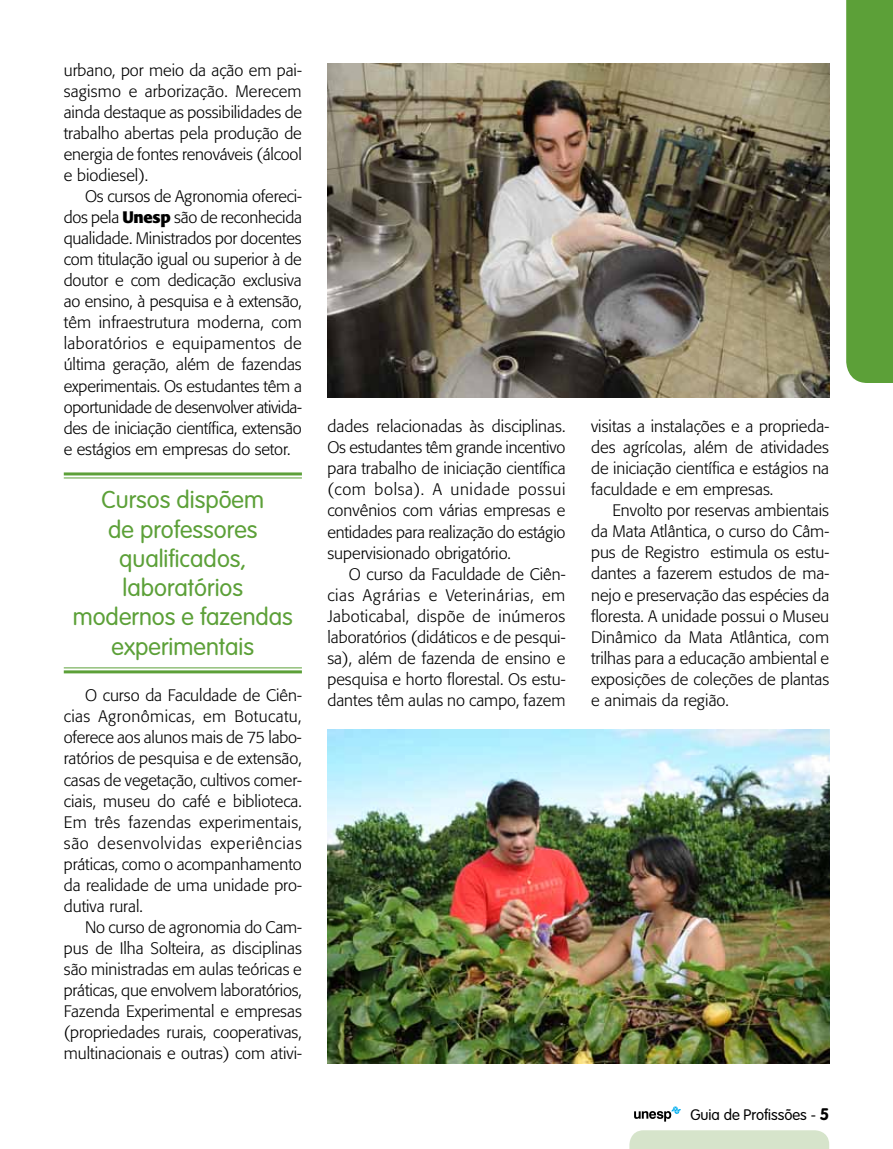
<style>
.page{position:relative;width:893px;height:1149px;background:#fff}
.page>*{position:absolute;margin:0;border:0;box-sizing:border-box;transform-origin:0 0}
.t1{font:300 24px/29.2px "VAG Rounded";color:#5ca038;text-align:center}
.t2{font:300 16.5px/21px "Formata";color:#000;text-align:justify}
.t3{font:300 15px "VAG Rounded";color:#000}
.s1{font-weight:700}
.s2{font-weight:700;font-size:16.5px}
</style>
<div class="page">
<svg style="left:629px;top:1130px;width:200px;height:18px;background:#d7e5cd"></svg>
<svg style="left:634px;top:1106px;width:47px;height:15px"></svg>
<div style="left:846px;top:0;width:47px;height:383px;background:#5ca038"></div>
<hr style="left:64px;top:472px;width:238px;height:3px;background:#5ca038">
<hr style="left:64px;top:477px;width:238px;height:1px;background:#5ca038">
<hr style="left:64px;top:667px;width:238px;height:1px;background:#5ca038">
<hr style="left:64px;top:670px;width:238px;height:3px;background:#5ca038">
<img style="left:327px;top:64px;width:502px;height:334px">
<img style="left:327px;top:729px;width:502px;height:334px">
<p class="t2" style="left:64px;top:60px;width:240px">urbano, por meio da ação em pai&shy;sagismo e arborização. Merecem ainda destaque as possibilidades de trabalho abertas pela produção de energia de fontes renováveis (álcool e biodiesel).</p>
<p class="t2" style="left:64px;top:186px;width:240px;text-indent:21px">Os cursos de Agronomia ofereci&shy;dos pela <span class="s1">Unesp</span> são de reconhecida qualidade. Ministrados por docentes com titulação igual ou superior à de doutor e com dedicação exclusiva ao ensino, à pesquisa e à extensão, têm infraestrutura moderna, com laboratórios e equipamentos de última geração, além de fazendas experimentais. Os estudantes têm a oportunidade de desenvolver ativida&shy;des de iniciação científica, extensão e estágios em empresas do setor.</p>
<h1 class="t1" style="left:73px;top:485px;width:222px">Cursos dispõem<br>de professores qualificados, laboratórios modernos e fazendas experimentais</h1>
<p class="t2" style="left:64px;top:685px;width:240px;text-indent:21px">O curso da Faculdade de Ciên&shy;cias Agronômicas, em Botucatu, oferece aos alunos mais de 75 labo&shy;ratórios de pesquisa e de extensão, casas de vegetação, cultivos comer&shy;ciais, museu do café e biblioteca.<br>Em três fazendas experimentais, são desenvolvidas experiências práticas, como o acompanhamento da realidade de uma unidade pro&shy;dutiva rural.</p>
<p class="t2" style="left:64px;top:916px;width:240px;text-indent:21px">No curso de agronomia do Cam&shy;pus de Ilha Solteira, as disciplinas são ministradas em aulas teóricas e práticas, que envolvem laboratórios, Fazenda Experimental e empresas (propriedades rurais, cooperativas, multinacionais e outras) com ativi-</p>
<p class="t2" style="left:327px;top:416px;width:240px">dades relacionadas às disciplinas.<br>Os estudantes têm grande incentivo para trabalho de iniciação científica (com bolsa). A unidade possui convênios com várias empresas e entidades para realização do estágio supervisionado obrigatório.</p>
<p class="t2" style="left:327px;top:563px;width:240px;text-indent:21px">O curso da Faculdade de Ciên&shy;cias Agrárias e Veterinárias, em Jaboticabal, dispõe de inúmeros laboratórios (didáticos e de pesqui&shy;sa), além de fazenda de ensino e pesquisa e horto florestal. Os estu&shy;dantes têm aulas no campo, fazem</p>
<p class="t2" style="left:591px;top:416px;width:240px">visitas a instalações e a proprieda&shy;des agrícolas, além de atividades de iniciação científica e estágios na faculdade e em empresas.</p>
<p class="t2" style="left:591px;top:500px;width:240px;text-indent:21px">Envolto por reservas ambientais da Mata Atlântica, o curso do Câm&shy;pus de Registro estimula os estu&shy;dantes a fazerem estudos de ma&shy;nejo e preservação das espécies da floresta. A unidade possui o Museu Dinâmico da Mata Atlântica, com trilhas para a educação ambiental e exposições de coleções de plantas e animais da região.</p>
<p class="t3" style="left:690px;top:1105px;width:140px">Guia de Profissões - <span class="s2">5</span></p>
</div>
